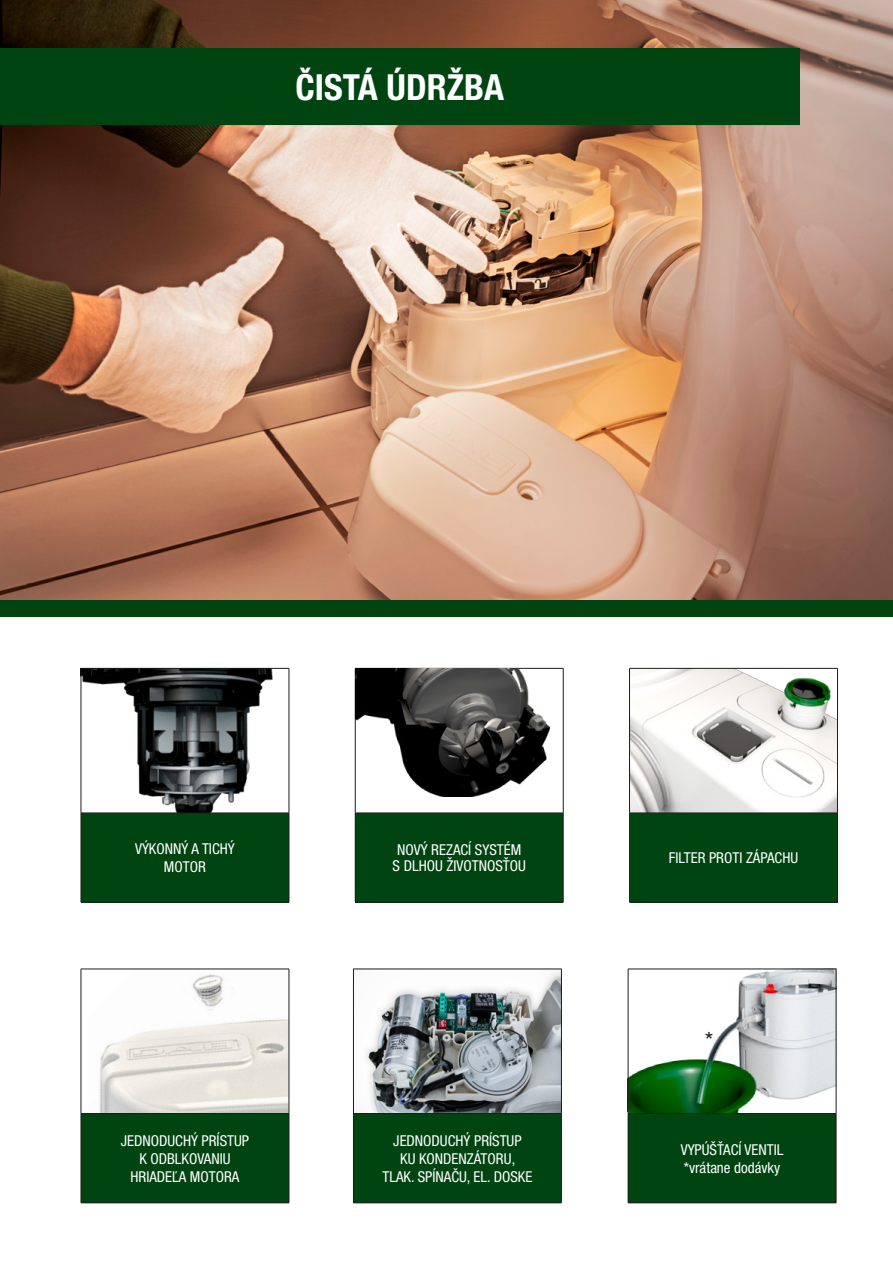
<style>
.page{position:relative;width:893px;height:1263px;background:#fff}
.page>*{position:absolute;margin:0;border:0;box-sizing:border-box;transform-origin:0 0}
.t1{font:700 condensed 36px "Helvetica Neue LT Pro";color:#fff}
.t2{font:condensed 22.5px "Helvetica Neue LT Pro";color:#1d1d1b}
.t3{font:condensed 15px/18px "Helvetica Neue LT Pro";color:#fff;text-align:center}
</style>
<div class="page">
<img style="left:0;top:0;width:893px;height:600px">
<div style="left:0;top:600px;width:893px;height:16px;background:#041"></div>
<div style="left:0;top:48px;width:799px;height:77px;background:#041"></div>
<img style="left:630px;top:669px;width:207px;height:144px">
<img style="left:82px;top:669px;width:207px;height:144px">
<div style="left:81px;top:813px;width:208px;height:89px;background:#041"></div>
<hr style="left:81px;top:813px;width:1px;height:89px;background:#1d1d1b">
<hr style="left:289px;top:813px;width:1px;height:89px;background:#1d1d1b">
<hr style="left:81px;top:902px;width:208px;height:1px;background:#1d1d1b">
<hr style="left:81px;top:668px;width:208px;height:1px;background:#1d1d1b">
<hr style="left:81px;top:668px;width:1px;height:145px;background:#1d1d1b">
<hr style="left:289px;top:668px;width:1px;height:145px;background:#1d1d1b">
<hr style="left:81px;top:813px;width:208px;height:1px;background:#1d1d1b">
<div style="left:629px;top:813px;width:208px;height:89px;background:#041"></div>
<hr style="left:629px;top:813px;width:1px;height:89px;background:#1d1d1b">
<hr style="left:837px;top:813px;width:1px;height:89px;background:#1d1d1b">
<hr style="left:629px;top:902px;width:209px;height:1px;background:#1d1d1b">
<hr style="left:629px;top:668px;width:209px;height:1px;background:#1d1d1b">
<hr style="left:629px;top:668px;width:1px;height:145px;background:#1d1d1b">
<hr style="left:837px;top:668px;width:1px;height:145px;background:#1d1d1b">
<hr style="left:629px;top:813px;width:209px;height:1px;background:#1d1d1b">
<div style="left:355px;top:813px;width:208px;height:89px;background:#041"></div>
<hr style="left:355px;top:813px;width:1px;height:89px;background:#1d1d1b">
<hr style="left:563px;top:813px;width:1px;height:89px;background:#1d1d1b">
<hr style="left:355px;top:902px;width:208px;height:1px;background:#1d1d1b">
<hr style="left:355px;top:668px;width:1px;height:145px;background:#1d1d1b">
<hr style="left:563px;top:668px;width:1px;height:145px;background:#1d1d1b">
<hr style="left:355px;top:813px;width:208px;height:1px;background:#1d1d1b">
<img style="left:355px;top:668px;width:208px;height:128px">
<img style="left:99px;top:970px;width:190px;height:143px">
<img style="left:629px;top:970px;width:207px;height:143px">
<img style="left:354px;top:970px;width:207px;height:143px">
<div style="left:353px;top:1113px;width:208px;height:90px;background:#041"></div>
<hr style="left:353px;top:1114px;width:1px;height:89px;background:#1d1d1b">
<hr style="left:561px;top:1114px;width:1px;height:89px;background:#1d1d1b">
<hr style="left:353px;top:1202px;width:209px;height:1px;background:#1d1d1b">
<hr style="left:353px;top:969px;width:209px;height:1px;background:#1d1d1b">
<hr style="left:353px;top:969px;width:1px;height:144px;background:#1d1d1b">
<hr style="left:561px;top:969px;width:1px;height:144px;background:#1d1d1b">
<hr style="left:353px;top:1113px;width:209px;height:1px;background:#1d1d1b">
<div style="left:81px;top:1113px;width:208px;height:90px;background:#041"></div>
<hr style="left:81px;top:1114px;width:1px;height:89px;background:#1d1d1b">
<hr style="left:289px;top:1114px;width:1px;height:89px;background:#1d1d1b">
<hr style="left:81px;top:1202px;width:208px;height:1px;background:#1d1d1b">
<hr style="left:81px;top:969px;width:208px;height:1px;background:#1d1d1b">
<hr style="left:81px;top:969px;width:1px;height:144px;background:#1d1d1b">
<hr style="left:289px;top:969px;width:1px;height:144px;background:#1d1d1b">
<hr style="left:81px;top:1113px;width:208px;height:1px;background:#1d1d1b">
<div style="left:628px;top:1113px;width:208px;height:90px;background:#041"></div>
<hr style="left:628px;top:1114px;width:1px;height:89px;background:#1d1d1b">
<hr style="left:836px;top:1114px;width:1px;height:89px;background:#1d1d1b">
<hr style="left:628px;top:1202px;width:208px;height:1px;background:#1d1d1b">
<hr style="left:628px;top:969px;width:208px;height:1px;background:#1d1d1b">
<hr style="left:628px;top:969px;width:1px;height:144px;background:#1d1d1b">
<hr style="left:836px;top:969px;width:1px;height:144px;background:#1d1d1b">
<hr style="left:628px;top:1113px;width:208px;height:1px;background:#1d1d1b">
<h1 class="t1" style="left:295px;top:65px;width:210px">ČISTÁ ÚDRŽBA</h1>
<p class="t3" style="left:135px;top:839px;width:101px">VÝKONNÝ A TICHÝ<br>MOTOR</p>
<p class="t3" style="left:669px;top:848px;width:131px">FILTER PROTI ZÁPACHU</p>
<p class="t3" style="left:393px;top:841px;width:135px;line-height:16.5px">NOVÝ REZACÍ SYSTÉM<br>S DLHOU ŽIVOTNOSŤOU</p>
<h2 class="t2" style="left:705px;top:1027px;width:9px">*</h2>
<p class="t3" style="left:121px;top:1131px;width:130px">JEDNODUCHÝ PRÍSTUP<br>K ODBLKOVANIU<br>HRIADEĽA MOTORA</p>
<p class="t3" style="left:681px;top:1140px;width:104px;text-align:left">VYPÚŠŤACÍ VENTIL *vrátane dodávky</p>
<p class="t3" style="left:382px;top:1131px;width:151px">JEDNODUCHÝ PRÍSTUP<br>KU KONDENZÁTORU,<br>TLAK. SPÍNAČU, EL. DOSKE</p>
</div>
